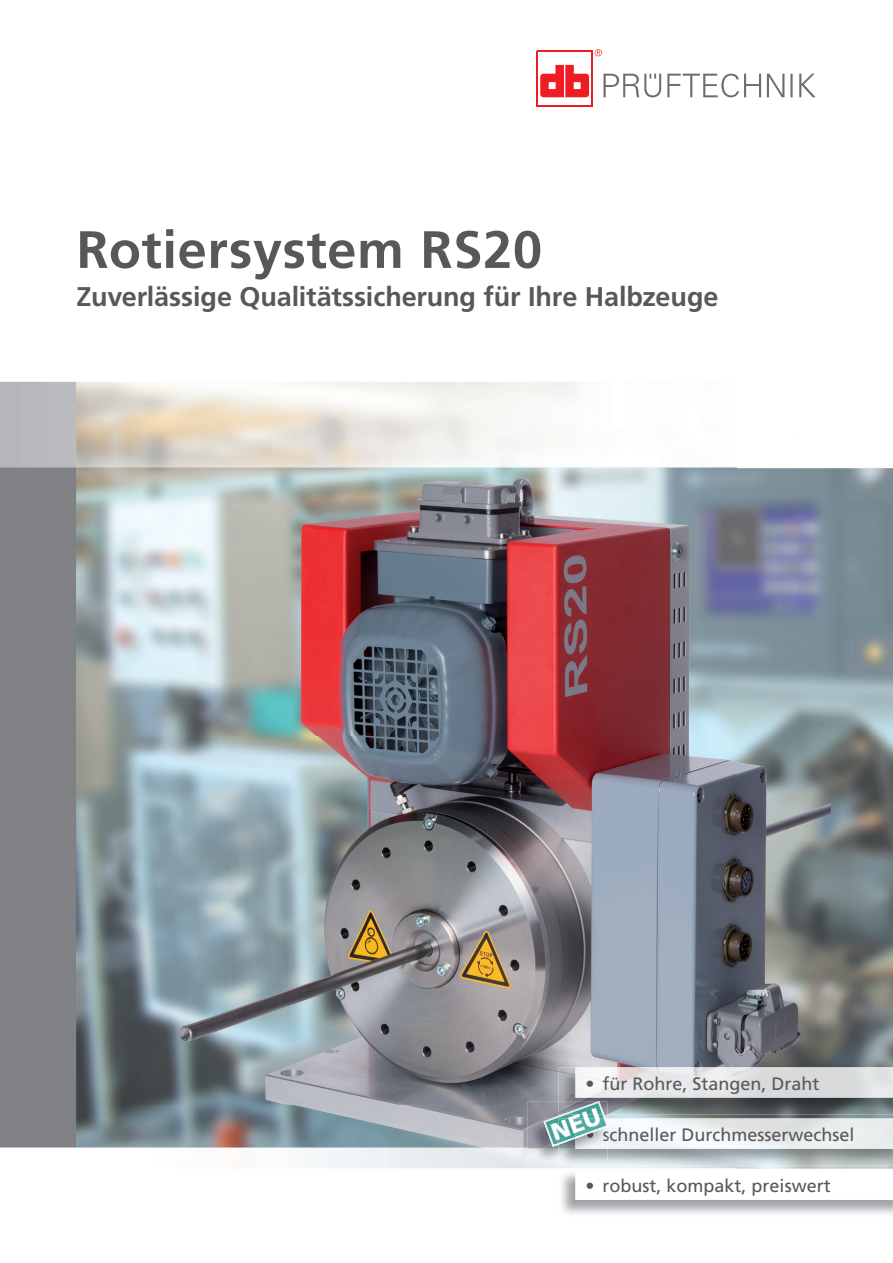
<style>
.page{position:relative;width:893px;height:1263px;background:#fff}
.page>*{position:absolute;margin:0;border:0;box-sizing:border-box;transform-origin:0 0}
.t1{font:700 52.5px "Frutiger";letter-spacing:.01em;color:#57585a}
.t2{font:700 27px "Frutiger";letter-spacing:-.005em;color:#57585a}
.t3{font:18px "Frutiger";color:#57585a}
</style>
<div class="page">
<img style="left:0;top:50px;width:893px;height:1119px">
<img style="left:558px;top:1067px;width:335px;height:47px">
<img style="left:575px;top:1067px;width:318px;height:30px">
<img style="left:558px;top:1149px;width:335px;height:17px">
<img style="left:607px;top:1118px;width:286px;height:31px">
<img style="left:607px;top:1127px;width:246px;height:14px">
<img style="left:562px;top:1173px;width:331px;height:41px">
<img style="left:575px;top:1173px;width:318px;height:27px">
<img style="left:527px;top:1102px;width:31px;height:61px">
<img style="left:558px;top:1147px;width:49px;height:16px">
<img style="left:575px;top:1141px;width:32px;height:8px">
<img style="left:543px;top:1114px;width:63px;height:33px">
<img style="left:562px;top:1101px;width:42px;height:1px">
<img style="left:558px;top:1141px;width:17px;height:4px">
<img style="left:607px;top:1118px;width:1px;height:20px">
<svg style="left:595px;top:49px;width:7px;height:7px"></svg>
<svg style="left:603px;top:74px;width:213px;height:23px"></svg>
<hr style="left:537px;top:51px;width:55px;height:1px;background:#ee1d23">
<hr style="left:537px;top:51px;width:1px;height:56px;background:#ee1d23">
<hr style="left:591px;top:51px;width:1px;height:56px;background:#ee1d23">
<hr style="left:537px;top:105px;width:55px;height:2px;background:#ee1d23">
<svg style="left:540px;top:65px;width:49px;height:32px"></svg>
<svg style="left:551px;top:1102px;width:56px;height:39px;background:#75aba9"></svg>
<h1 class="t1" style="left:77px;top:219px;width:467px">Rotiersystem RS20</h1>
<h2 class="t2" style="left:77px;top:281px;width:643px">Zuverlässige Qualitätssicherung für Ihre Halbzeuge</h2>
<p class="t3" style="left:586px;top:1073px;width:236px">• für Rohre, Stangen, Draht</p>
<p class="t3" style="left:586px;top:1124px;width:271px">• schneller Durchmesserwechsel</p>
<p class="t3" style="left:586px;top:1175px;width:247px">• robust, kompakt, preiswert</p>
</div>
